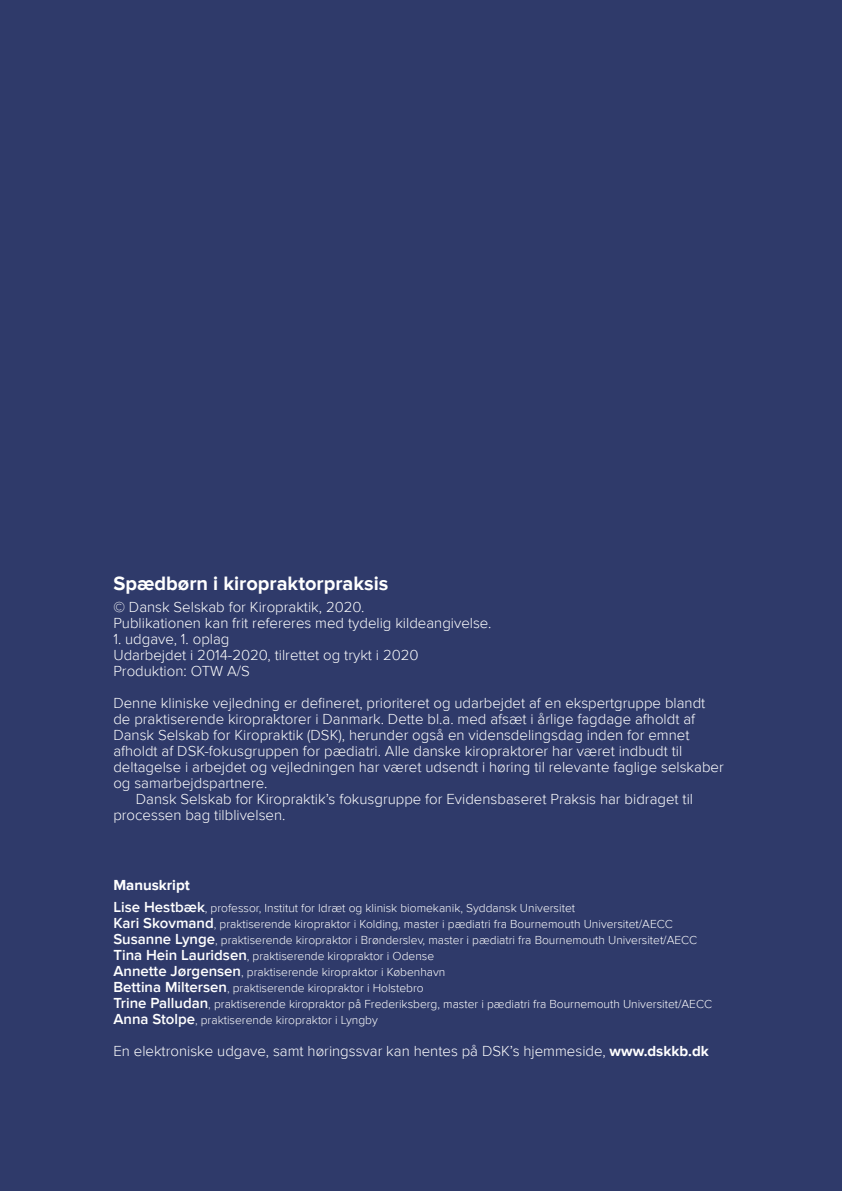
<style>
.page{position:relative;width:842px;height:1191px;background:#2f3a6a}
.page>*{position:absolute;margin:0;border:0;box-sizing:border-box;transform-origin:0 0}
.t1{font:700 20px "Proxima Nova";color:#fff}
.t2{font:300 15px/16px "Proxima Nova";color:#fff}
.t3{font:700 15px "Proxima Nova";color:#fff}
.t4{font:300 12px/16px "Proxima Nova";color:#fff}
.s1{font-weight:600;font-size:15px}
.s2{font-weight:700}
</style>
<div class="page">
<h1 class="t1" style="left:113px;top:572px;width:276px">Spædbørn i kiropraktorpraksis</h1>
<p class="t2" style="left:113px;top:599px;width:380px">© Dansk Selskab for Kiropraktik, 2020.<br>Publikationen kan frit refereres med tydelig kildeangivelse.</p>
<p class="t2" style="left:113px;top:631px;width:307px">1. udgave, 1. oplag<br>Udarbejdet i 2014-2020, tilrettet og trykt i 2020<br>Produktion: OTW A/S</p>
<p class="t2" style="left:113px;top:695px;width:593px">Denne kliniske vejledning er defineret, prioriteret og udarbejdet af en ekspertgruppe blandt</p>
<p class="t2" style="left:113px;top:711px;width:583px">de praktiserende kiropraktorer i Danmark. Dette bl.a. med afsæt i årlige fagdage afholdt af</p>
<p class="t2" style="left:113px;top:727px;width:578px">Dansk Selskab for Kiropraktik (DSK), herunder også en vidensdelingsdag inden for emnet</p>
<p class="t2" style="left:113px;top:743px;width:570px">afholdt af DSK-fokusgruppen for pædiatri. Alle danske kiropraktorer har været indbudt til</p>
<p class="t2" style="left:113px;top:759px;width:612px">deltagelse i arbejdet og vejledningen har været udsendt i høring til relevante faglige selskaber</p>
<p class="t2" style="left:113px;top:775px;width:156px">og samarbejdspartnere.</p>
<p class="t2" style="left:136px;top:791px;width:559px">Dansk Selskab for Kiropraktik’s fokusgruppe for Evidensbaseret Praksis har bidraget til</p>
<p class="t2" style="left:113px;top:807px;width:174px">processen bag tilblivelsen.</p>
<p class="t3" style="left:113px;top:876px;width:78px">Manuskript</p>
<p class="t4" style="left:113px;top:900px;width:600px"><span class="s1">Lise Hestbæk</span>, professor, Institut for Idræt og klinisk biomekanik, Syddansk Universitet<br><span class="s1">Kari Skovmand</span>, praktiserende kiropraktor i Kolding, master i pædiatri fra Bournemouth Universitet/AECC <span class="s1">Susanne Lynge</span>, praktiserende kiropraktor i Brønderslev, master i pædiatri fra Bournemouth Universitet/AECC <span class="s1">Tina Hein Lauridsen</span>, praktiserende kiropraktor i Odense<br><span class="s1">Annette Jørgensen</span>, praktiserende kiropraktor i København<br><span class="s1">Bettina Miltersen</span>, praktiserende kiropraktor i Holstebro<br><span class="s1">Trine Palludan</span>, praktiserende kiropraktor på Frederiksberg, master i pædiatri fra Bournemouth Universitet/AECC <span class="s1">Anna Stolpe</span>, praktiserende kiropraktor i Lyngby</p>
<p class="t2" style="left:113px;top:1043px;width:597px">En elektroniske udgave, samt høringssvar kan hentes på DSK’s hjemmeside, <span class="s2">www.dskkb.dk</span></p>
</div>
